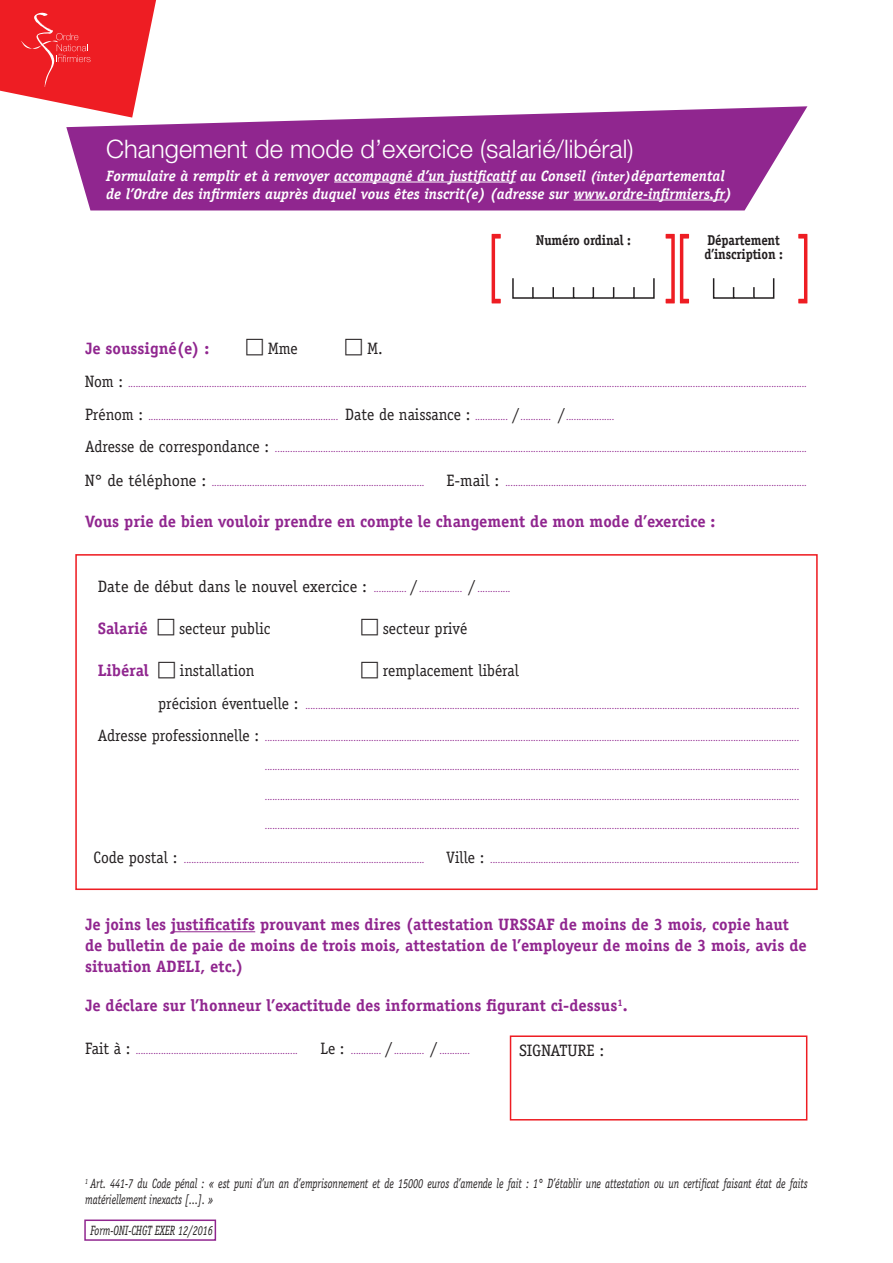
<style>
.page{position:relative;width:893px;height:1263px;background:#fff}
.page>*{position:absolute;margin:0;border:0;box-sizing:border-box;transform-origin:0 0}
.t1{font:300 25.5px "Helvetica Neue";color:#fff}
.t2{font:700 16.5px/21px "Officina Serif";color:#90268f}
.t3{font:16.5px "Officina Serif";color:#231f20;scale:.95 1}
.t4{font:16.5px "Officina Serif";color:#231f20}
.t5{font:italic 700 15px/18px "Officina Serif";color:#fff}
.t6{font:700 14.25px/14.2px "Officina Serif";letter-spacing:-.01em;color:#231f20;scale:.9 1}
.t7{font:italic 13.5px/16.2px "Officina Serif";letter-spacing:-.005em;color:#231f20;scale:.75 1}
.t8{font:9px "Officina Serif";color:#90268f;scale:.95 1}
.s1{font-size:13.5px}
.s2{font-size:16.5px;color:#231f20}
</style>
<div class="page">
<svg style="left:0;top:0;width:156px;height:106px;background:#ef373c"></svg>
<div style="left:84px;top:1219px;width:132px;height:22px;border:2px solid #90268f"></div>
<svg style="left:66px;top:106px;width:741px;height:104px;fill:#90268f"></svg>
<hr style="left:334px;top:182px;width:181px;height:1px;background:#fff">
<hr style="left:574px;top:200px;width:151px;height:1px;background:#fff">
<hr style="left:171px;top:931px;width:84px;height:1px;background:#90268f">
<div style="left:510px;top:1035px;width:297px;height:85px;border:2px solid #ee1d23"></div>
<svg style="left:492px;top:234px;width:9px;height:69px"></svg>
<svg style="left:666px;top:234px;width:23px;height:69px"></svg>
<svg style="left:798px;top:234px;width:9px;height:69px"></svg>
<svg style="left:512px;top:278px;width:61px;height:21px"></svg>
<div style="left:573px;top:286px;width:21px;height:13px;border:2px solid #231f20"></div>
<svg style="left:592px;top:278px;width:63px;height:21px"></svg>
<svg style="left:712px;top:278px;width:63px;height:21px"></svg>
<div style="left:75px;top:554px;width:743px;height:336px;border:2px solid #ee1d23"></div>
<h1 class="t1" style="left:106px;top:134px;width:529px">Changement de mode d’exercice (salarié/libéral)</h1>
<h3 class="t5" style="left:106px;top:166px;width:627px">Formulaire à remplir et à renvoyer accompagné d’un justificatif au Conseil <span class="s1">(inter)</span>départemental de l’Ordre des infirmiers auprès duquel vous êtes inscrit(e) (adresse sur www.ordre-infirmiers.fr)</h3>
<h3 class="t6" style="left:536px;top:233px;width:107px">Numéro ordinal :</h3>
<h3 class="t6" style="left:704px;top:233px;width:89px">Département d’inscription :</h3>
<h2 class="t2" style="left:85px;top:337px;width:126px">Je soussigné(e) :</h2>
<h2 class="t3" style="left:268px;top:338px;width:33px">Mme</h2>
<h2 class="t3" style="left:367px;top:338px;width:18px">M.</h2>
<p class="t8" style="left:85px;top:379px;width:761px"><span class="s2">Nom :</span> ............................................................................................................................................................................................................................................................................</p>
<p class="t8" style="left:85px;top:411px;width:559px"><span class="s2">Prénom :</span> ........................................................................... <span class="s2">Date de naissance :</span> ............. <span class="s2">/</span>............ <span class="s2">/</span>...................</p>
<p class="t8" style="left:85px;top:444px;width:761px"><span class="s2">Adresse de correspondance :</span> ..................................................................................................................................................................................................................</p>
<p class="t8" style="left:85px;top:477px;width:359px"><span class="s2">N° de téléphone :</span> ....................................................................................</p>
<p class="t8" style="left:447px;top:477px;width:381px"><span class="s2">E-mail :</span> .......................................................................................................................</p>
<h2 class="t2" style="left:85px;top:510px;width:632px">Vous prie de bien vouloir prendre en compte le changement de mon mode d’exercice :</h2>
<p class="t8" style="left:98px;top:583px;width:436px"><span class="s2">Date de début dans le nouvel exercice :</span> ............. <span class="s2">/</span> ................. <span class="s2">/</span> .............</p>
<h2 class="t2" style="left:98px;top:617px;width:52px">Salarié</h2>
<h2 class="t3" style="left:179px;top:619px;width:98px">secteur public</h2>
<h2 class="t3" style="left:383px;top:619px;width:90px">secteur privé</h2>
<h2 class="t2" style="left:98px;top:660px;width:53px">Libéral</h2>
<h2 class="t3" style="left:180px;top:661px;width:80px">installation</h2>
<h2 class="t3" style="left:383px;top:661px;width:145px">remplacement libéral</h2>
<p class="t8" style="left:158px;top:701px;width:676px"><span class="s2">précision éventuelle :</span> ...................................................................................................................................................................................................</p>
<p class="t8" style="left:98px;top:733px;width:740px"><span class="s2">Adresse professionnelle :</span> ...................................................................................................................................................................................................................</p>
<p class="t8" style="left:265px;top:762px;width:564px">...................................................................................................................................................................................................................</p>
<p class="t8" style="left:265px;top:791px;width:564px">...................................................................................................................................................................................................................</p>
<p class="t8" style="left:265px;top:820px;width:564px">...................................................................................................................................................................................................................</p>
<p class="t8" style="left:94px;top:854px;width:350px"><span class="s2">Code postal :</span> ...............................................................................................</p>
<p class="t8" style="left:447px;top:854px;width:373px"><span class="s2">Ville :</span> ..........................................................................................................................</p>
<h2 class="t2" style="left:85px;top:914px;width:723px">Je joins les justificatifs prouvant mes dires (attestation URSSAF de moins de 3 mois, copie haut de bulletin de paie de moins de trois mois, attestation de l’employeur de moins de 3 mois, avis de situation ADELI, etc.)</h2>
<h2 class="t2" style="left:85px;top:995px;width:544px">Je déclare sur l’honneur l’exactitude des informations figurant ci-dessus<sup>1</sup>.</h2>
<p class="t8" style="left:85px;top:1045px;width:225px"><span class="s2">Fait à :</span> ................................................................</p>
<p class="t8" style="left:320px;top:1045px;width:159px"><span class="s2">Le :</span> ............ <span class="s2">/</span>............ <span class="s2">/</span> ............</p>
<h2 class="t4" style="left:519px;top:1040px;width:87px">SIGNATURE :</h2>
<h3 class="t7" style="left:85px;top:1175px;width:965px"><sup>1</sup> Art. 441-7 du Code pénal : « est puni d’un an d’emprisonnement et de 15000 euros d’amende le fait : 1° D’établir une attestation ou un certificat faisant état de faits matériellement inexacts [...]. »</h3>
<h3 class="t7" style="left:90px;top:1222px;width:165px">Form-ONI-CHGT EXER 12/2016</h3>
</div>
